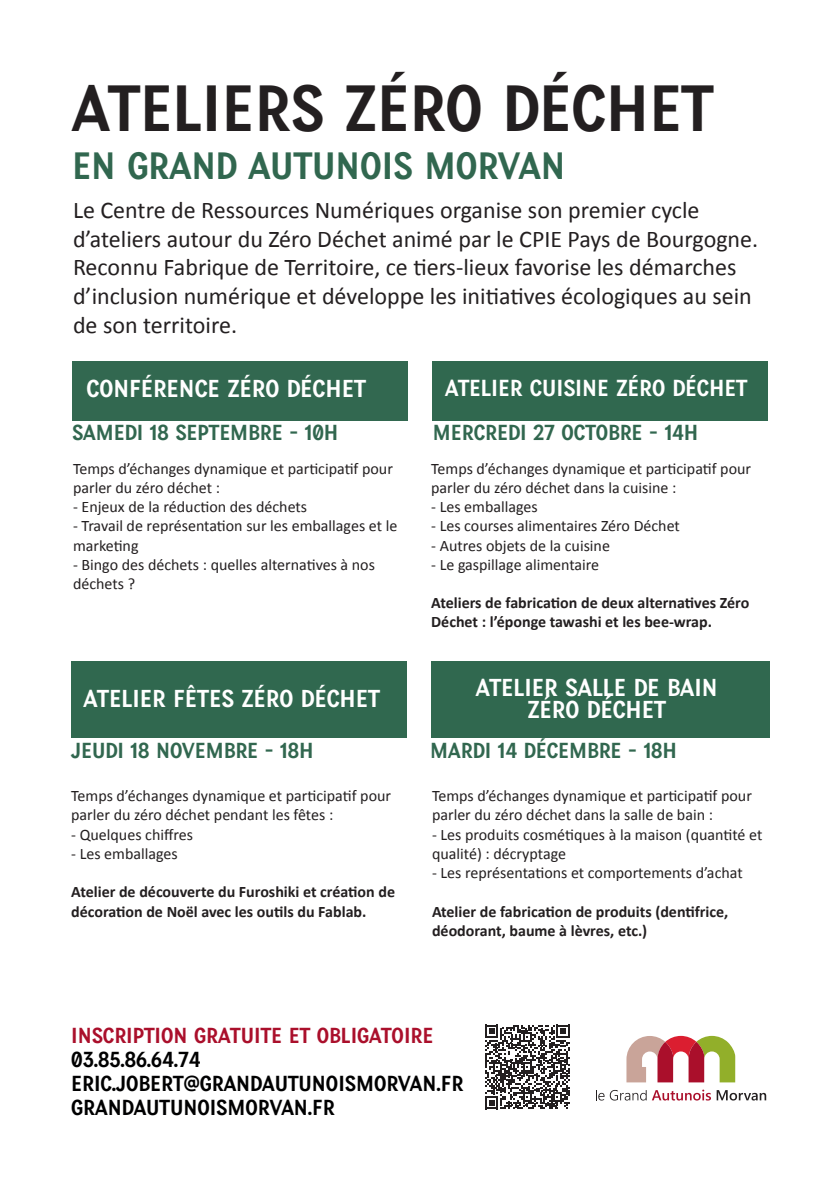
<style>
.page{position:relative;width:840px;height:1191px;background:#fff}
.page>*{position:absolute;margin:0;border:0;box-sizing:border-box;transform-origin:0 0}
.t1{font:48px "Petite France";color:#231f20}
.t2{font:28px "Petite France";color:#31674f}
.t3{font:24px/28.8px "Calibri";color:#231f20}
.t4{font:18px "Petite France";color:#fff}
.t5{font:17px "Petite France";color:#fff}
.t6{font:16px/19.2px "Calibri";color:#231f20}
.t7{font:700 16px/19.2px "Calibri";color:#231f20}
.t8{font:16px "Petite France";color:#31674f}
.t9{font:16px "Petite France";color:#000001}
.t10{font:16px "Petite France";color:#aa0f2b}
</style>
<div class="page">
<div style="left:72px;top:361px;width:335px;height:59px;background:#326850"></div>
<div style="left:432px;top:361px;width:335px;height:59px;background:#30684f"></div>
<div style="left:71px;top:661px;width:336px;height:77px;background:#30684f"></div>
<div style="left:431px;top:661px;width:338px;height:77px;background:#30684f"></div>
<svg style="left:596px;top:1089px;width:114px;height:11px"></svg>
<svg style="left:716px;top:1090px;width:49px;height:10px"></svg>
<svg style="left:626px;top:1036px;width:108px;height:46px"></svg>
<svg style="left:485px;top:1025px;width:84px;height:84px"></svg>
<p class="t1" style="left:72px;top:72px;width:642px">ATELIERS ZÉRO DÉCHET</p>
<p class="t2" style="left:72px;top:144px;width:494px">EN GRAND AUTUNOIS MORVAN</p>
<p class="t3" style="left:73px;top:195px;width:686px">Le Centre de Ressources Numériques organise son premier cycle d’ateliers autour du Zéro Déchet animé par le CPIE Pays de Bourgogne.<br>Reconnu Fabrique de Territoire, ce tiers-lieux favorise les démarches d’inclusion numérique et développe les initiatives écologiques au sein de son territoire.</p>
<p class="t4" style="left:87px;top:375px;width:280px">CONFÉRENCE ZÉRO DÉCHET</p>
<p class="t8" style="left:72px;top:420px;width:267px">SAM EDI 18 SEPTEM BRE - 10H</p>
<p class="t6" style="left:73px;top:459px;width:321px">Temps d’échanges dynamique et participatif pour parler du zéro déchet :</p>
<p class="t6" style="left:73px;top:497px;width:235px">- Enjeux de la réduction des déchets</p>
<p class="t6" style="left:73px;top:516px;width:326px">- Travail de représentation sur les emballages et le marketing</p>
<p class="t6" style="left:73px;top:555px;width:303px">- Bingo des déchets : quelles alternatives à nos déchets ?</p>
<p class="t4" style="left:84px;top:685px;width:297px">ATELIER FÊTES ZÉRO DÉCHET</p>
<p class="t8" style="left:71px;top:738px;width:244px">JEUDI 18 NOVEM BRE - 18H</p>
<p class="t6" style="left:71px;top:786px;width:321px">Temps d’échanges dynamique et participatif pour parler du zéro déchet pendant les fêtes :</p>
<p class="t6" style="left:71px;top:825px;width:123px">- Quelques chiffres</p>
<p class="t6" style="left:71px;top:844px;width:108px">- Les emballages</p>
<p class="t7" style="left:71px;top:882px;width:325px">Atelier de découverte du Furoshiki et création de décoration de Noël avec les outils du Fablab.</p>
<p class="t5" style="left:445px;top:375px;width:303px">ATELIER CUISINE ZÉRO DÉCHET</p>
<p class="t8" style="left:432px;top:420px;width:267px">M ERCREDI 27 OCTOBRE - 14H</p>
<p class="t6" style="left:431px;top:459px;width:321px">Temps d’échanges dynamique et participatif pour parler du zéro déchet dans la cuisine :</p>
<p class="t6" style="left:431px;top:497px;width:108px">- Les emballages</p>
<p class="t6" style="left:431px;top:516px;width:250px">- Les courses alimentaires Zéro Déchet</p>
<p class="t6" style="left:431px;top:535px;width:180px">- Autres objets de la cuisine</p>
<p class="t6" style="left:431px;top:555px;width:169px">- Le gaspillage alimentaire</p>
<p class="t7" style="left:431px;top:593px;width:319px">Ateliers de fabrication de deux alternatives Zéro<br>Déchet : l’éponge tawashi et les bee-wrap.</p>
<p class="t4" style="left:475px;top:674px;width:243px">ATELIER SALLE DE BAIN</p>
<p class="t4" style="left:527px;top:695px;width:140px">ZÉRO DÉCHET</p>
<p class="t8" style="left:430px;top:738px;width:248px">MARDI 14 DÉCEM BRE - 18H</p>
<p class="t6" style="left:432px;top:786px;width:321px">Temps d’échanges dynamique et participatif pour parler du zéro déchet dans la salle de bain :</p>
<p class="t6" style="left:432px;top:825px;width:332px">- Les produits cosmétiques à la maison (quantité et qualité) : décryptage</p>
<p class="t6" style="left:432px;top:863px;width:312px">- Les représentations et comportements d’achat</p>
<p class="t7" style="left:432px;top:901px;width:298px">Atelier de fabrication de produits (dentifrice, déodorant, baume à lèvres, etc.)</p>
<p class="t10" style="left:71px;top:1023px;width:363px">INSCRIPTION GRATUITE ET OBLIGATOIRE</p>
<p class="t9" style="left:71px;top:1047px;width:131px">03.85.86.64.74</p>
<p class="t9" style="left:71px;top:1071px;width:393px">ERIC.JOBERT@GRANDAUTUNOISMORVAN.FR</p>
<p class="t9" style="left:71px;top:1095px;width:265px">GRANDAUTUNOISMORVAN.FR</p>
</div>
